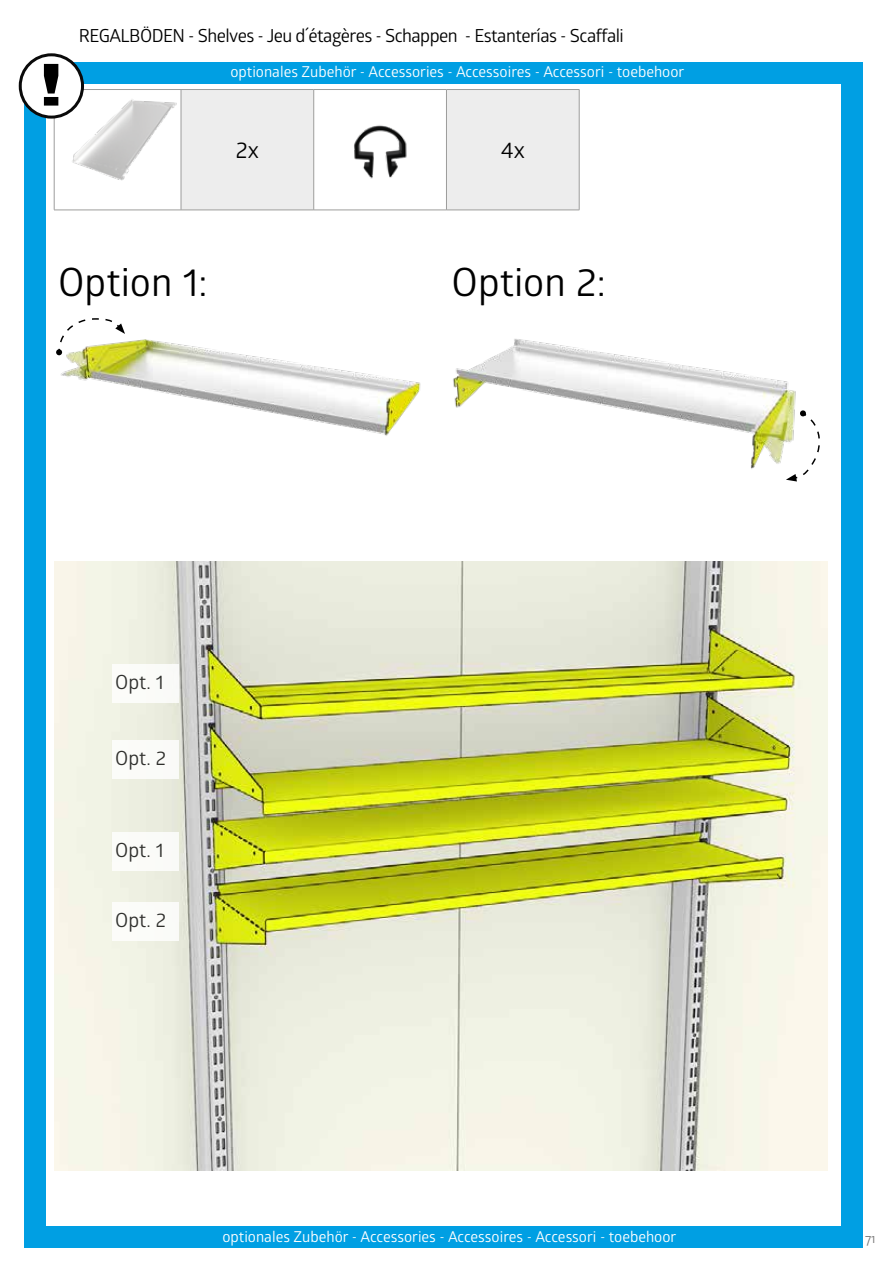
<style>
.page{position:relative;width:893px;height:1263px;background:#fff}
.page>*{position:absolute;margin:0;border:0;box-sizing:border-box;transform-origin:0 0}
.t1{font:39px "Glober";color:#000}
.t2{font:22.5px "Glober";color:#000}
.t3{font:19.5px "Glober";color:#000}
.t4{font:18px "Glober";letter-spacing:-.03em;color:#000}
.t5{font:15px "Glober";color:#fff}
.t6{font:300 13.5px "The Sans";color:#706f6f}
</style>
<div class="page">
<div style="left:182px;top:90px;width:397px;height:120px;background:#ededed"></div>
<hr style="left:54px;top:90px;width:1px;height:120px;background:#9d9d9c">
<hr style="left:181px;top:89px;width:133px;height:1px;background:#9d9d9c">
<hr style="left:181px;top:90px;width:1px;height:120px;background:#9d9d9c">
<hr style="left:314px;top:89px;width:132px;height:1px;background:#9d9d9c">
<hr style="left:313px;top:90px;width:1px;height:120px;background:#9d9d9c">
<hr style="left:446px;top:89px;width:133px;height:1px;background:#9d9d9c">
<hr style="left:446px;top:90px;width:1px;height:120px;background:#9d9d9c">
<hr style="left:579px;top:90px;width:1px;height:120px;background:#9d9d9c">
<hr style="left:54px;top:210px;width:127px;height:1px;background:#9d9d9c">
<hr style="left:181px;top:210px;width:133px;height:1px;background:#9d9d9c">
<hr style="left:314px;top:210px;width:132px;height:1px;background:#9d9d9c">
<hr style="left:446px;top:210px;width:133px;height:1px;background:#9d9d9c">
<img style="left:54px;top:89px;width:128px;height:106px">
<img style="left:483px;top:286px;width:359px;height:193px">
<img style="left:58px;top:339px;width:425px;height:97px">
<svg style="left:56px;top:318px;width:69px;height:37px"></svg>
<svg style="left:786px;top:410px;width:35px;height:71px"></svg>
<img style="left:317px;top:90px;width:129px;height:121px">
<img style="left:54px;top:561px;width:773px;height:609px">
<div style="left:112px;top:664px;width:67px;height:39px;background:#fff"></div>
<div style="left:112px;top:740px;width:67px;height:38px;background:#fbfbf8"></div>
<div style="left:112px;top:832px;width:67px;height:38px;background:#fbfbf8"></div>
<div style="left:112px;top:902px;width:67px;height:39px;background:#fff"></div>
<div style="left:25px;top:100px;width:21px;height:1148px;background:#009fe3"></div>
<div style="left:46px;top:63px;width:807px;height:21px;background:#009fe3"></div>
<div style="left:20px;top:55px;width:63px;height:62px;background:#fff;border-radius:50%"></div>
<div style="left:19px;top:53px;width:65px;height:66px;border:3px solid #0a0a0a;border-radius:50%"></div>
<svg style="left:44px;top:64px;width:14px;height:42px"></svg>
<div style="left:842px;top:63px;width:21px;height:1185px;background:#009fe3"></div>
<div style="left:25px;top:1227px;width:828px;height:21px;background:#009fe3"></div>
<p class="t4" style="left:79px;top:23px;width:546px">REGALBÖDEN - Shelves - Jeu d´étagères - Schappen - Estanterías - Scaffali</p>
<p class="t5" style="left:230px;top:61px;width:455px">optionales Zubehör - Accessories - Accessoires - Accessori - toebehoor</p>
<h2 class="t2" style="left:236px;top:134px;width:25px">2x</h2>
<h2 class="t2" style="left:501px;top:134px;width:26px">4x</h2>
<h1 class="t1" style="left:58px;top:254px;width:151px">Option 1:</h1>
<h1 class="t1" style="left:452px;top:254px;width:156px">Option 2:</h1>
<h3 class="t3" style="left:115px;top:668px;width:50px">Opt. 1</h3>
<h3 class="t3" style="left:115px;top:744px;width:53px">Opt. 2</h3>
<h3 class="t3" style="left:115px;top:836px;width:50px">Opt. 1</h3>
<h3 class="t3" style="left:115px;top:907px;width:53px">Opt. 2</h3>
<p class="t5" style="left:222px;top:1226px;width:455px">optionales Zubehör - Accessories - Accessoires - Accessori - toebehoor</p>
<p class="t6" style="left:865px;top:1227px;width:12px">71</p>
</div>
